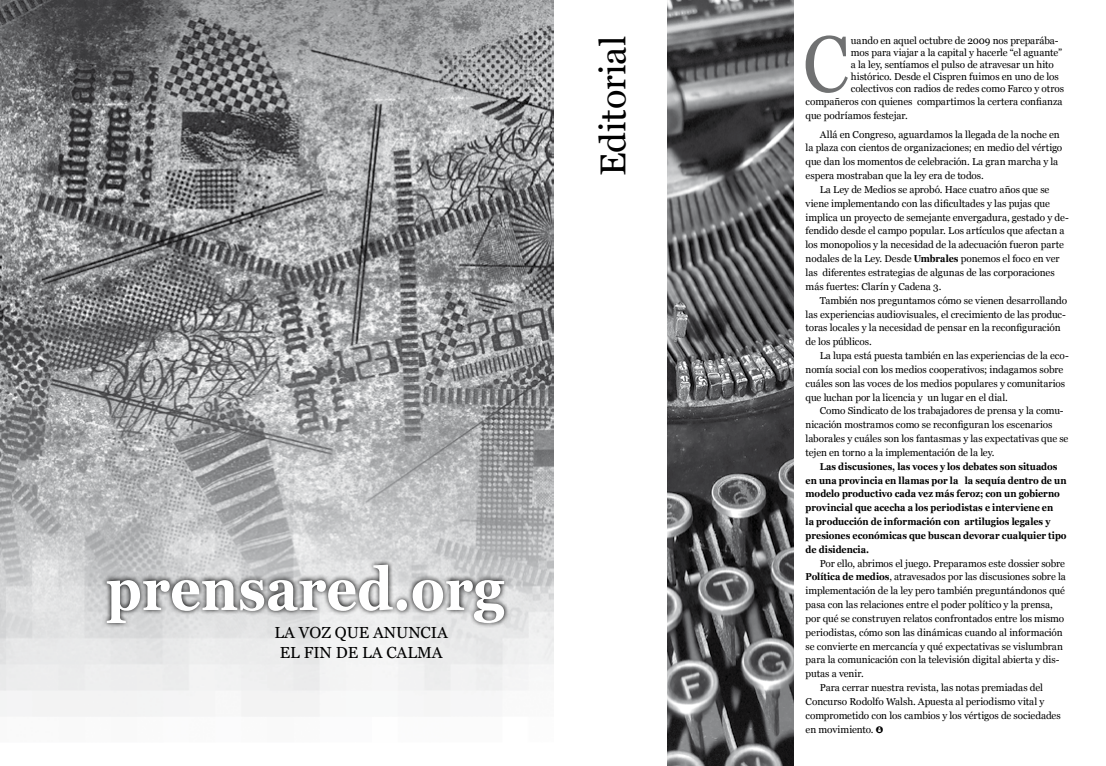
<style>
.page{position:relative;width:1106px;height:766px;background:#fff}
.page>*{position:absolute;margin:0;border:0;box-sizing:border-box;transform-origin:0 0}
.t1{font:79.3px "Georgia";color:#707172;scale:.9 1}
.t2{font:700 60px "Georgia";color:#fff;scale:.9 1}
.t3{font:36px "Georgia";color:#000}
.t4{font:16px/19.2px "Georgia";color:#000;text-align:center}
.t5{font:10px/13.8px "Georgia";letter-spacing:-.005em;color:#000}
.t6{font:700 10px/13.8px "Georgia";color:#000;scale:.9 1}
.s1{font-weight:700}
</style>
<div class="page">
<img style="left:667px;top:0;width:126px;height:765px">
<img style="left:0;top:0;width:553px;height:717px">
<svg style="left:101px;top:559px;width:409px;height:68px;background:#a3a4a5"></svg>
<h2 class="t2" style="left:106px;top:550px;width:443px">prensared.org</h2>
<h3 class="t4" style="left:274px;top:623px;width:175px">LA VOZ QUE ANUNCIA<br>EL FIN DE LA CALMA</h3>
<h3 class="t3" style="left:591px;top:176px;width:142px;rotate:-90deg">Editorial</h3>
<h1 class="t1" style="left:803px;top:16px;width:52px">C</h1>
<p class="t5" style="left:851px;top:34px;width:215px;line-height:12px">uando en aquel octubre de 2009 nos preparába&shy;mos para viajar a la capital y hacerle “el aguante” a la ley, sentíamos el pulso de atravesar un hito histórico. Desde el Cispren fuimos en uno de los colectivos con radios de redes como Farco y otros</p>
<p class="t5" style="left:805px;top:95px;width:258px">compañeros con quienes compartimos la certera confianza que podríamos festejar.</p>
<p class="t5" style="left:805px;top:127px;width:258px;text-indent:14px">Allá en Congreso, aguardamos la llegada de la noche en la plaza con cientos de organizaciones; en medio del vértigo que dan los momentos de celebración. La gran marcha y la espera mostraban que la ley era de todos.</p>
<p class="t5" style="left:805px;top:183px;width:265px;text-indent:14px">La Ley de Medios se aprobó. Hace cuatro años que se viene implementando con las dificultades y las pujas que implica un proyecto de semejante envergadura, gestado y de&shy;fendido desde el campo popular. Los artículos que afectan a los monopolios y la necesidad de la adecuación fueron parte nodales de la Ley. Desde <span class="s1">Umbrales</span> ponemos el foco en ver las diferentes estrategias de algunas de las corporaciones más fuertes: Clarín y Cadena 3.</p>
<p class="t5" style="left:805px;top:293px;width:263px;text-indent:14px">También nos preguntamos cómo se vienen desarrollando las experiencias audiovisuales, el crecimiento de las produc&shy;toras locales y la necesidad de pensar en la reconfiguración de los públicos.</p>
<p class="t5" style="left:805px;top:349px;width:265px;text-indent:14px">La lupa está puesta también en las experiencias de la eco&shy;nomía social con los medios cooperativos; indagamos sobre cuáles son las voces de los medios populares y comunitarios que luchan por la licencia y un lugar en el dial.</p>
<p class="t5" style="left:805px;top:404px;width:264px;text-indent:14px">Como Sindicato de los trabajadores de prensa y la comu&shy;nicación mostramos como se reconfiguran los escenarios laborales y cuáles son los fantasmas y las expectativas que se tejen en torno a la implementación de la ley.</p>
<p class="t6" style="left:805px;top:459px;width:291px;text-indent:14px">Las discusiones, las voces y los debates son situados en una provincia en llamas por la la sequía dentro de un modelo productivo cada vez más feroz; con un gobierno provincial que acecha a los periodistas e interviene en<br>la producción de información con artilugios legales y presiones económicas que buscan devorar cualquier tipo de disidencia.</p>
<p class="t5" style="left:819px;top:556px;width:247px">Por ello, abrimos el juego. Preparamos este dossier sobre</p>
<p class="t5" style="left:805px;top:570px;width:262px"><span class="s1">Política de medios</span>, atravesados por las discusiones sobre la</p>
<p class="t5" style="left:805px;top:584px;width:261px">implementación de la ley pero también preguntándonos qué</p>
<p class="t5" style="left:805px;top:597px;width:249px">pasa con las relaciones entre el poder político y la prensa,</p>
<p class="t5" style="left:805px;top:611px;width:260px">por qué se construyen relatos confrontados entre los mismo</p>
<p class="t5" style="left:805px;top:625px;width:259px">periodistas, cómo son las dinámicas cuando al información</p>
<p class="t5" style="left:805px;top:639px;width:259px">se convierte en mercancía y qué expectativas se vislumbran</p>
<p class="t5" style="left:805px;top:653px;width:255px">para la comunicación con la televisión digital abierta y dis-</p>
<p class="t5" style="left:805px;top:667px;width:60px">putas a venir.</p>
<p class="t5" style="left:819px;top:680px;width:225px">Para cerrar nuestra revista, las notas premiadas del</p>
<p class="t5" style="left:805px;top:694px;width:240px">Concurso Rodolfo Walsh. Apuesta al periodismo vital y</p>
<p class="t5" style="left:805px;top:708px;width:257px">comprometido con los cambios y los vértigos de sociedades</p>
<p class="t5" style="left:805px;top:722px;width:69px">en movimiento.</p>
</div>
